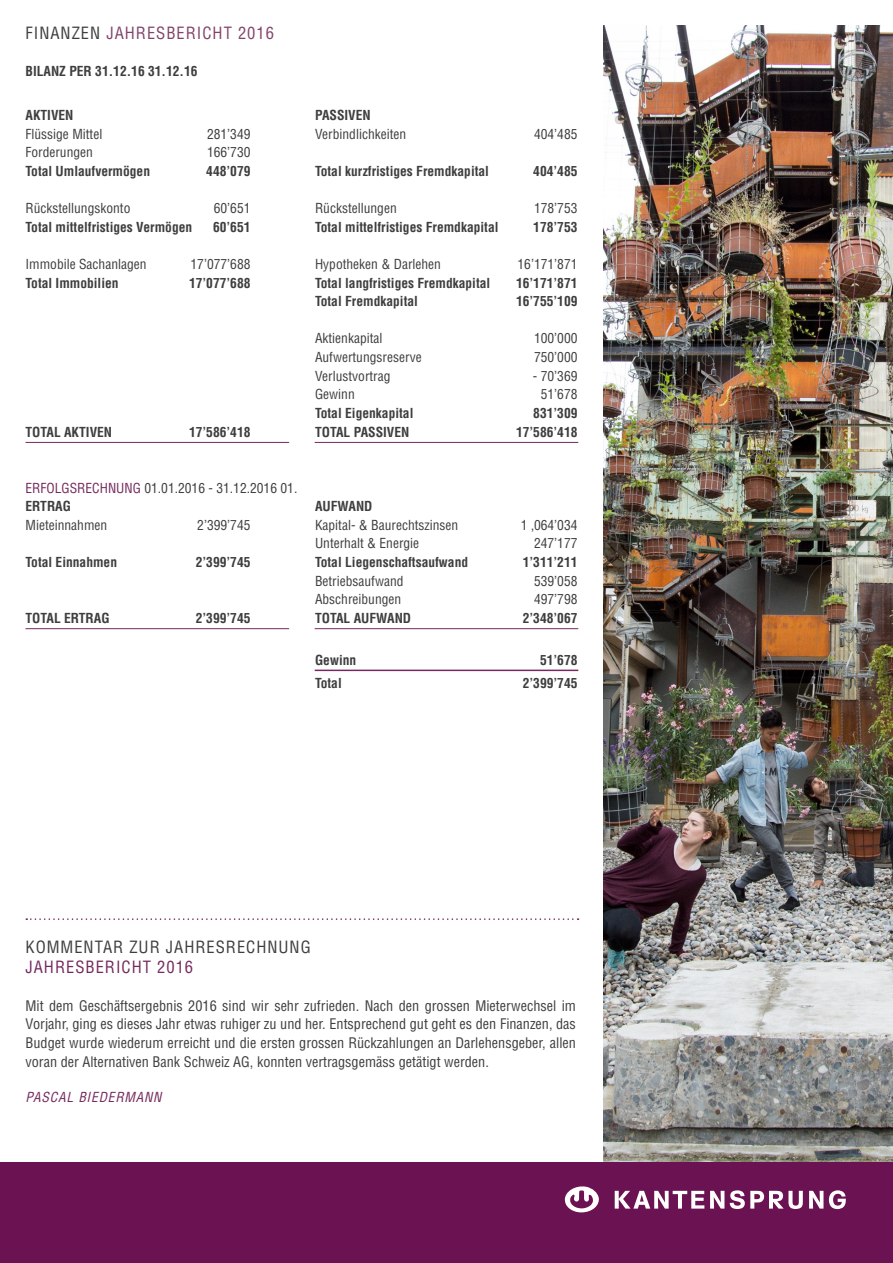
<style>
.page{position:relative;width:893px;height:1263px;background:#fff}
.page>*{position:absolute;margin:0;border:0;box-sizing:border-box;transform-origin:0 0}
.t1{font:condensed 16.5px "Helvetica";letter-spacing:.06em;color:#3e3e3f}
.t2{font:condensed 16.5px "Helvetica";letter-spacing:.06em;color:#82436b}
.t3{font:condensed 16.5px "Helvetica";letter-spacing:.06em;color:#752a5d}
.t4{font:condensed 14.25px/18.8px "Helvetica";color:#3e3e3f;text-align:justify}
.t5{font:700 condensed 13.5px "Helvetica";color:#3e3e3f}
.t6{font:condensed 13.5px/18.6px "Helvetica";color:#3e3e3f}
.t7{font:italic condensed 13.5px "Helvetica";letter-spacing:.06em;color:#752a5d}
.s1{color:#3e3e3f}
.s2{color:#752a5d}
.s3{font-weight:700}
</style>
<div class="page">
<img style="left:604px;top:26px;width:288px;height:1136px">
<svg style="left:26px;top:918px;width:553px;height:2px"></svg>
<div style="left:0;top:1162px;width:892px;height:101px;background:#6b1252"></div>
<svg style="left:565px;top:1186px;width:34px;height:27px"></svg>
<svg style="left:615px;top:1191px;width:89px;height:17px"></svg>
<svg style="left:710px;top:1191px;width:14px;height:17px"></svg>
<svg style="left:730px;top:1190px;width:73px;height:19px"></svg>
<svg style="left:809px;top:1191px;width:14px;height:17px"></svg>
<svg style="left:829px;top:1190px;width:17px;height:19px"></svg>
<hr style="left:26px;top:442px;width:263px;height:1px;background:#752a5d">
<hr style="left:315px;top:442px;width:263px;height:1px;background:#752a5d">
<hr style="left:26px;top:628px;width:263px;height:1px;background:#752a5d">
<hr style="left:315px;top:628px;width:263px;height:1px;background:#752a5d">
<hr style="left:315px;top:670px;width:263px;height:1px;background:#752a5d">
<p class="t2" style="left:26px;top:22px;width:250px"><span class="s1">FINANZEN</span> JAHRESBERICHT 2016</p>
<p class="t5" style="left:26px;top:63px;width:174px">BILANZ PER 31.12.16 31.12.16</p>
<p class="t5" style="left:26px;top:107px;width:50px">AKTIVEN</p>
<p class="t5" style="left:315px;top:107px;width:57px">PASSIVEN</p>
<p class="t6" style="left:26px;top:124px;width:78px">Flüssige Mittel</p>
<p class="t6" style="left:207px;top:124px;width:45px">281’349</p>
<p class="t6" style="left:315px;top:124px;width:93px">Verbindlichkeiten</p>
<p class="t6" style="left:534px;top:124px;width:45px">404’485</p>
<p class="t6" style="left:26px;top:143px;width:69px">Forderungen</p>
<p class="t6" style="left:207px;top:143px;width:45px">166’730</p>
<p class="t5" style="left:26px;top:162px;width:126px">Total Umlaufvermögen</p>
<p class="t5" style="left:206px;top:162px;width:46px">448’079</p>
<p class="t5" style="left:315px;top:162px;width:176px">Total kurzfristiges Fremdkapital</p>
<p class="t5" style="left:533px;top:162px;width:46px">404’485</p>
<p class="t6" style="left:26px;top:199px;width:106px">Rückstellungskonto</p>
<p class="t6" style="left:214px;top:199px;width:38px">60’651</p>
<p class="t6" style="left:315px;top:199px;width:83px">Rückstellungen</p>
<p class="t6" style="left:534px;top:199px;width:45px">178’753</p>
<p class="t5" style="left:26px;top:218px;width:168px">Total mittelfristiges Vermögen</p>
<p class="t5" style="left:213px;top:218px;width:39px">60’651</p>
<p class="t5" style="left:315px;top:218px;width:185px">Total mittelfristiges Fremdkapital</p>
<p class="t5" style="left:533px;top:218px;width:46px">178’753</p>
<p class="t6" style="left:26px;top:255px;width:123px">Immobile Sachanlagen</p>
<p class="t6" style="left:191px;top:255px;width:61px">17’077’688</p>
<p class="t6" style="left:315px;top:255px;width:127px">Hypotheken &amp; Darlehen</p>
<p class="t6" style="left:518px;top:255px;width:61px">16’171’871</p>
<p class="t5" style="left:26px;top:274px;width:95px">Total Immobilien</p>
<p class="t5" style="left:189px;top:274px;width:63px">17’077’688</p>
<p class="t5" style="left:315px;top:274px;width:177px">Total langfristiges Fremdkapital</p>
<p class="t5" style="left:516px;top:274px;width:63px">16’171’871</p>
<p class="t5" style="left:315px;top:293px;width:104px">Total Fremdkapital</p>
<p class="t5" style="left:516px;top:293px;width:63px">16’755’109</p>
<p class="t6" style="left:315px;top:329px;width:69px">Aktienkapital</p>
<p class="t6" style="left:534px;top:329px;width:45px">100’000</p>
<p class="t6" style="left:315px;top:348px;width:108px">Aufwertungsreserve</p>
<p class="t6" style="left:534px;top:348px;width:45px">750’000</p>
<p class="t6" style="left:315px;top:366px;width:77px">Verlustvortrag</p>
<p class="t6" style="left:533px;top:366px;width:46px">- 70’369</p>
<p class="t6" style="left:315px;top:385px;width:41px">Gewinn</p>
<p class="t6" style="left:541px;top:385px;width:38px">51’678</p>
<p class="t5" style="left:315px;top:405px;width:100px">Total Eigenkapital</p>
<p class="t5" style="left:533px;top:405px;width:46px">831’309</p>
<p class="t5" style="left:26px;top:423px;width:88px">TOTAL AKTIVEN</p>
<p class="t5" style="left:189px;top:423px;width:63px">17’586’418</p>
<p class="t5" style="left:315px;top:423px;width:96px">TOTAL PASSIVEN</p>
<p class="t5" style="left:516px;top:423px;width:63px">17’586’418</p>
<p class="t6" style="left:26px;top:478px;width:273px"><span class="s2">ERFOLGSRECHNUNG</span> 01.01.2016 - 31.12.2016 01.<br><span class="s3">ERTRAG</span></p>
<p class="t5" style="left:315px;top:498px;width:59px">AUFWAND</p>
<p class="t6" style="left:26px;top:515px;width:83px">Mieteinnahmen</p>
<p class="t6" style="left:197px;top:515px;width:55px">2’399’745</p>
<p class="t6" style="left:315px;top:515px;width:145px">Kapital- &amp; Baurechtszinsen</p>
<p class="t6" style="left:521px;top:515px;width:58px">1 ‚064’034</p>
<p class="t6" style="left:315px;top:534px;width:106px">Unterhalt &amp; Energie</p>
<p class="t6" style="left:534px;top:534px;width:45px">247’177</p>
<p class="t5" style="left:26px;top:554px;width:93px">Total Einnahmen</p>
<p class="t5" style="left:196px;top:554px;width:56px">2’399’745</p>
<p class="t5" style="left:315px;top:554px;width:155px">Total Liegenschaftsaufwand</p>
<p class="t5" style="left:523px;top:554px;width:56px">1’311’211</p>
<p class="t6" style="left:315px;top:571px;width:90px">Betriebsaufwand</p>
<p class="t6" style="left:534px;top:571px;width:45px">539’058</p>
<p class="t6" style="left:315px;top:590px;width:88px">Abschreibungen</p>
<p class="t6" style="left:534px;top:590px;width:45px">497’798</p>
<p class="t5" style="left:26px;top:609px;width:86px">TOTAL ERTRAG</p>
<p class="t5" style="left:196px;top:609px;width:56px">2’399’745</p>
<p class="t5" style="left:315px;top:609px;width:98px">TOTAL AUFWAND</p>
<p class="t5" style="left:523px;top:609px;width:56px">2’348’067</p>
<p class="t5" style="left:315px;top:651px;width:43px">Gewinn</p>
<p class="t5" style="left:540px;top:651px;width:39px">51’678</p>
<p class="t5" style="left:315px;top:674px;width:28px">Total</p>
<p class="t5" style="left:523px;top:674px;width:56px">2’399’745</p>
<p class="t1" style="left:26px;top:937px;width:287px">KOMMENTAR ZUR JAHRESRECHNUNG</p>
<p class="t3" style="left:26px;top:957px;width:169px">JAHRESBERICHT 2016</p>
<p class="t4" style="left:26px;top:996px;width:552px">Mit dem Geschäftsergebnis 2016 sind wir sehr zufrieden. Nach den grossen Mieterwechsel im Vorjahr, ging es dieses Jahr etwas ruhiger zu und her. Entsprechend gut geht es den Finanzen, das Budget wurde wiederum erreicht und die ersten grossen Rückzahlungen an Darlehensgeber, allen voran der Alternativen Bank Schweiz AG, konnten vertragsgemäss getätigt werden.</p>
<p class="t7" style="left:26px;top:1088px;width:137px">PASCAL BIEDERMANN</p>
</div>
